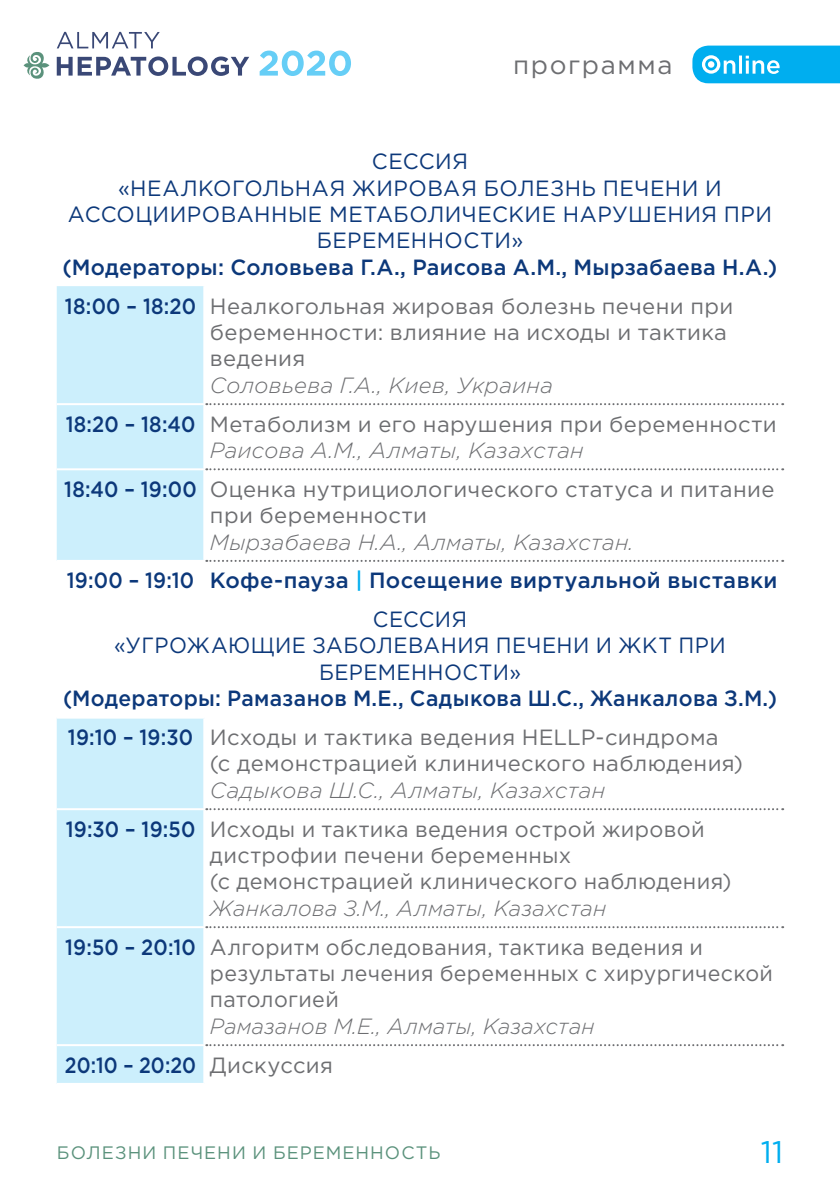
<style>
.page{position:relative;width:840px;height:1191px;background:#fff}
.page>*{position:absolute;margin:0;border:0;box-sizing:border-box;transform-origin:0 0}
.t1{font:31.2px "Gotham Kaz";color:#00aeef}
.t2{font:26px "Gotham Kaz";letter-spacing:.06em;color:#6d6e71}
.t3{font:22px/38.8px "Gotham Kaz";letter-spacing:.015em;color:#6d6e71}
.t4{font:500 22px/38.8px "Gotham Kaz";letter-spacing:.015em;color:#0c387a}
.t5{font:500 22px/38.8px "Gotham Kaz";letter-spacing:.015em;color:#0c387a;scale:.96 1}
.t6{font:22px/26.4px "Gotham Kaz";letter-spacing:.025em;color:#0c387a;text-align:center}
.t7{font:500 22px/38.8px "Gotham Kaz";letter-spacing:.015em;color:#0c387a;text-align:center;scale:.9 1}
.t8{font:italic 300 22px/38.8px "Gotham Kaz";letter-spacing:.015em;color:#6d6e71}
.t9{font:22px/26.4px "Gotham Kaz";letter-spacing:.025em;color:#0c387a;text-align:center;scale:.96 1}
.t10{font:18px "Gotham Kaz";letter-spacing:.06em;color:#5b927c}
.s1{font-weight:400;color:#6d6e71}
.s2{font-weight:300;font-style:italic}
.s3{font-weight:500;color:#0c387a}
.s4{font-weight:300;font-style:italic;color:#6d6e71}
.s5{color:#00aeef}
.s6{font-weight:400}
.s7{font-weight:500;font-style:normal;color:#0c387a}
.s8{font-weight:400;font-style:normal}
</style>
<div class="page">
<svg style="left:24px;top:52px;width:25px;height:27px"></svg>
<svg style="left:259px;top:50px;width:92px;height:26px"></svg>
<svg style="left:57px;top:56px;width:192px;height:20px"></svg>
<svg style="left:57px;top:32px;width:103px;height:16px"></svg>
<svg style="left:692px;top:46px;width:147px;height:37px;background:#1fb8f0"></svg>
<svg style="left:57px;top:286px;width:146px;height:797px;fill:#cceffc"></svg>
<hr style="left:57px;top:403px;width:148px;height:2px;background:#fff">
<hr style="left:57px;top:468px;width:148px;height:2px;background:#fff">
<hr style="left:57px;top:560px;width:148px;height:2px;background:#fff">
<hr style="left:57px;top:598px;width:147px;height:2px;background:#fff">
<hr style="left:57px;top:808px;width:148px;height:2px;background:#fff">
<hr style="left:57px;top:926px;width:148px;height:2px;background:#fff">
<hr style="left:57px;top:1044px;width:148px;height:2px;background:#fff">
<hr style="left:57px;top:716px;width:147px;height:2px;background:#fff">
<svg style="left:206px;top:403px;width:576px;height:2px"></svg>
<svg style="left:206px;top:468px;width:576px;height:2px"></svg>
<svg style="left:206px;top:808px;width:576px;height:2px"></svg>
<svg style="left:206px;top:926px;width:576px;height:2px"></svg>
<svg style="left:206px;top:1044px;width:576px;height:2px"></svg>
<svg style="left:206px;top:560px;width:576px;height:2px"></svg>
<p class="t2" style="left:513px;top:50px;width:161px">программа</p>
<p class="t6" style="left:68px;top:148px;width:705px">СЕССИЯ<br>«НЕАЛКОГОЛЬНАЯ ЖИРОВАЯ БОЛЕЗНЬ ПЕЧЕНИ И<br>АССОЦИИРОВАННЫЕ МЕТАБОЛИЧЕСКИЕ НАРУШЕНИЯ ПРИ<br>БЕРЕМЕННОСТИ»</p>
<p class="t4" style="left:62px;top:247px;width:716px">(Модераторы: Соловьева Г.А., Раисова А.М., Мырзабаева Н.А.)<br>18:00 – 18:20 <span class="s1">Неалкогольная жировая болезнь печени при</span></p>
<p class="t3" style="left:210px;top:319px;width:518px;line-height:26.4px">беременности: влияние на исходы и тактика ведения</p>
<p class="t3" style="left:66px;top:365px;width:712px;text-indent:144px"><span class="s2">Соловьева Г.А., Киев, Украина<br></span><span class="s3">18:20 – 18:40</span> Метаболизм и его нарушения при беременности</p>
<p class="t3" style="left:64px;top:431px;width:711px;text-indent:146px"><span class="s2">Раисова А.М., Алматы, Казахстан<br></span><span class="s3">18:40 – 19:00</span> Оценка нутрициологического статуса и питание</p>
<p class="t3" style="left:210px;top:496px;width:218px">при беременности</p>
<p class="t7" style="left:67px;top:522px;width:790px"><span class="s4">Мырзабаева Н.А., Алматы, Казахстан.<br></span>19:00 – 19:10 Кофе-пауза <span class="s5">|</span> Посещение виртуальной выставки<br><span class="s6">СЕССИЯ</span></p>
<p class="t9" style="left:114px;top:632px;width:638px">«УГРОЖАЮЩИЕ ЗАБОЛЕВАНИЯ ПЕЧЕНИ И ЖКТ ПРИ<br>БЕРЕМЕННОСТИ»</p>
<p class="t5" style="left:63px;top:678px;width:744px">(Модераторы: Рамазанов М.Е., Садыкова Ш.С., Жанкалова З.М.)<br>19:10 – 19:30 <span class="s1">Исходы и тактика ведения HELLP-синдрома</span></p>
<p class="t3" style="left:210px;top:744px;width:534px">(с демонстрацией клинического наблюдения)</p>
<p class="t3" style="left:66px;top:770px;width:640px;text-indent:144px"><span class="s2">Садыкова Ш.С., Алматы, Казахстан<br></span><span class="s3">19:30 – 19:50</span> Исходы и тактика ведения острой жировой</p>
<p class="t3" style="left:210px;top:842px;width:522px;line-height:26.4px">дистрофии печени беременных<br>(с демонстрацией клинического наблюдения)</p>
<p class="t3" style="left:65px;top:888px;width:639px;text-indent:145px"><span class="s2">Жанкалова З.М., Алматы, Казахстан<br></span><span class="s3">19:50 – 20:10</span> Алгоритм обследования, тактика ведения и</p>
<p class="t3" style="left:210px;top:960px;width:564px;line-height:26.4px">результаты лечения беременных с хирургической патологией</p>
<p class="t8" style="left:65px;top:1007px;width:531px;text-indent:145px">Рамазанов М.Е., Алматы, Казахстан<br><span class="s7">20:10 – 20:20</span> <span class="s8">Дискуссия</span></p>
<p class="t10" style="left:57px;top:1142px;width:385px">БОЛЕЗНИ ПЕЧЕНИ И БЕРЕМЕННОСТЬ</p>
<h1 class="t1" style="left:760px;top:1134px;width:24px">11</h1>
</div>
